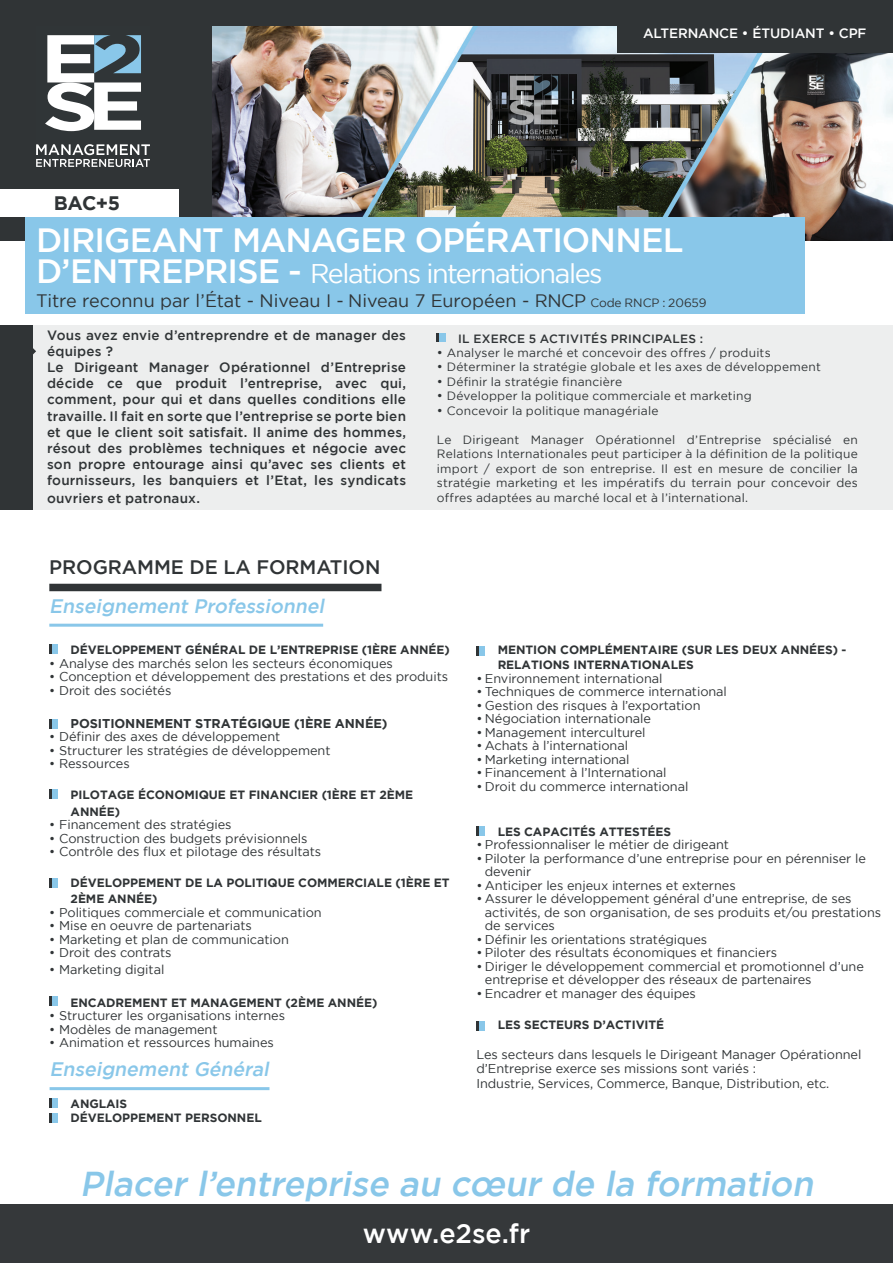
<style>
.page{position:relative;width:893px;height:1263px;background:#fff}
.page>*{position:absolute;margin:0;border:0;box-sizing:border-box;transform-origin:0 0}
.t1{font:italic 500 34.5px "Gotham";color:#89c7e9}
.t2{font:500 33.6px "Gotham";letter-spacing:-.03em;color:#fff}
.t3{font:27px "Gotham";letter-spacing:-.055em;color:#fff}
.t4{font:500 27px "Gotham";letter-spacing:.005em;color:#fff}
.t5{font:italic 500 19.5px "Gotham";color:#89c7e9}
.t6{font:500 19.5px "Gotham";letter-spacing:-.005em;color:#303436}
.t7{font:700 19.5px "Gotham";color:#303436}
.t8{font:18px "Gotham";color:#303436}
.t9{font:500 13.5px/16.2px "Gotham";letter-spacing:.015em;color:#303436}
.t10{font:500 13.5px "Gotham";letter-spacing:-.01em;color:#fff}
.t11{font:12.75px/13.5px "Gotham";letter-spacing:-.005em;color:#303436}
.t12{font:700 12.75px "Gotham";letter-spacing:-.005em;color:#303436}
.t13{font:12px/14.4px "Gotham";letter-spacing:.015em;color:#303436;text-align:justify}
.t14{font:700 12px/16.5px "Gotham";letter-spacing:-.005em;color:#303436}
.t15{font:500 12px "Gotham";letter-spacing:.02em;color:#303436}
.s1{font-weight:500;font-size:33.6px}
.s2{font-size:12px}
.s3{font-size:12.75px}
</style>
<div class="page">
<div style="left:0;top:0;width:893px;height:240px;background:#303436"></div>
<img style="left:213px;top:26px;width:680px;height:214px">
<div style="left:0;top:189px;width:179px;height:28px;background:#fff"></div>
<div style="left:617px;top:0;width:276px;height:53px;background:#303436"></div>
<svg style="left:36px;top:144px;width:114px;height:23px"></svg>
<svg style="left:45px;top:35px;width:96px;height:96px"></svg>
<div style="left:0;top:1204px;width:893px;height:59px;background:#35383a"></div>
<div style="left:0;top:325px;width:893px;height:184px;background:#edeeee"></div>
<div style="left:0;top:325px;width:32px;height:184px;background:#303436"></div>
<div style="left:26px;top:217px;width:779px;height:97px;background:#89c7e9"></div>
<svg style="left:32px;top:333px;width:4px;height:43px"></svg>
<hr style="left:49px;top:624px;width:274px;height:3px;background:#89c7e9">
<div style="left:49px;top:584px;width:332px;height:7px;background:#303436"></div>
<svg style="left:51px;top:645px;width:7px;height:9px"></svg>
<svg style="left:49px;top:645px;width:2px;height:9px"></svg>
<svg style="left:51px;top:719px;width:7px;height:10px"></svg>
<svg style="left:49px;top:719px;width:2px;height:10px"></svg>
<svg style="left:51px;top:790px;width:7px;height:9px"></svg>
<svg style="left:49px;top:790px;width:2px;height:9px"></svg>
<svg style="left:51px;top:878px;width:7px;height:10px"></svg>
<svg style="left:49px;top:878px;width:2px;height:10px"></svg>
<svg style="left:478px;top:646px;width:7px;height:9px"></svg>
<svg style="left:476px;top:646px;width:2px;height:9px"></svg>
<svg style="left:478px;top:827px;width:7px;height:9px"></svg>
<svg style="left:476px;top:827px;width:2px;height:9px"></svg>
<div style="left:437px;top:333px;width:8px;height:8px;background:#89c7e9"></div>
<svg style="left:437px;top:333px;width:2px;height:8px"></svg>
<hr style="left:50px;top:1087px;width:219px;height:3px;background:#89c7e9">
<svg style="left:478px;top:1021px;width:7px;height:9px"></svg>
<svg style="left:476px;top:1021px;width:2px;height:9px"></svg>
<svg style="left:51px;top:996px;width:7px;height:10px"></svg>
<svg style="left:49px;top:996px;width:2px;height:10px"></svg>
<svg style="left:51px;top:1098px;width:7px;height:9px"></svg>
<svg style="left:49px;top:1098px;width:2px;height:9px"></svg>
<svg style="left:51px;top:1113px;width:7px;height:10px"></svg>
<svg style="left:49px;top:1113px;width:2px;height:10px"></svg>
<p class="t10" style="left:643px;top:26px;width:225px">ALTERNANCE • ÉTUDIANT • CPF</p>
<p class="t7" style="left:54px;top:192px;width:68px">BAC+5</p>
<p class="t2" style="left:36px;top:221px;width:649px">DIRIGEANT MANAGER OPÉRATIONNEL</p>
<p class="t3" style="left:36px;top:259px;width:568px"><span class="s1">D’ENTREPRISE -</span> Relations internationales</p>
<p class="t8" style="left:36px;top:291px;width:672px">Titre reconnu par l’État - Niveau I - Niveau 7 Européen - RNCP <span class="s2">Code RNCP : 20659</span></p>
<p class="t9" style="left:47px;top:326px;width:360px">Vous avez envie d’entreprendre et de manager des équipes ?</p>
<p class="t9" style="left:47px;top:359px;width:361px;text-align:justify">Le Dirigeant Manager Opérationnel d’Entreprise décide ce que produit l’entreprise, avec qui, comment, pour qui et dans quelles conditions elle travaille. Il fait en sorte que l’entreprise se porte bien et que le client soit satisfait. Il anime des hommes, résout des problèmes techniques et négocie avec son propre entourage ainsi qu’avec ses clients et fournisseurs, les banquiers et l’Etat, les syndicats</p>
<p class="t9" style="left:47px;top:490px;width:154px">ouvriers et patronaux.</p>
<p class="t6" style="left:49px;top:556px;width:333px">PROGRAMME DE LA FORMATION</p>
<p class="t15" style="left:458px;top:331px;width:247px">IL EXERCE 5 ACTIVITÉS PRINCIPALES :</p>
<p class="t13" style="left:437px;top:345px;width:335px"><span class="s3">•</span> Analyser le marché et concevoir des offres / produits</p>
<p class="t13" style="left:437px;top:360px;width:385px"><span class="s3">•</span> Déterminer la stratégie globale et les axes de développement</p>
<p class="t13" style="left:437px;top:374px;width:187px"><span class="s3">•</span> Définir la stratégie financière</p>
<p class="t13" style="left:437px;top:389px;width:316px"><span class="s3">•</span> Développer la politique commerciale et marketing</p>
<p class="t13" style="left:437px;top:403px;width:223px"><span class="s3">•</span> Concevoir la politique managériale</p>
<p class="t13" style="left:437px;top:432px;width:422px">Le Dirigeant Manager Opérationnel d’Entreprise spécialisé en Relations Internationales peut participer à la définition de la politique import / export de son entreprise. Il est en mesure de concilier la stratégie marketing et les impératifs du terrain pour concevoir des offres adaptées au marché local et à l’international.</p>
<p class="t5" style="left:49px;top:595px;width:280px">Enseignement Professionnel</p>
<p class="t14" style="left:71px;top:641px;width:381px">DÉVELOPPEMENT GÉNÉRAL DE L’ENTREPRISE (1ÈRE ANNÉE)</p>
<p class="t11" style="left:49px;top:656px;width:345px">• Analyse des marchés selon les secteurs économiques</p>
<p class="t11" style="left:49px;top:670px;width:400px">• Conception et développement des prestations et des produits</p>
<p class="t11" style="left:49px;top:683px;width:124px">• Droit des sociétés</p>
<p class="t12" style="left:71px;top:716px;width:319px">POSITIONNEMENT STRATÉGIQUE (1ÈRE ANNÉE)</p>
<p class="t11" style="left:49px;top:730px;width:232px">• Définir des axes de développement</p>
<p class="t11" style="left:49px;top:743px;width:283px">• Structurer les stratégies de développement</p>
<p class="t11" style="left:49px;top:757px;width:82px">• Ressources</p>
<p class="t14" style="left:71px;top:786px;width:344px">PILOTAGE ÉCONOMIQUE ET FINANCIER (1ÈRE ET 2ÈME<br>ANNÉE)</p>
<p class="t11" style="left:49px;top:817px;width:184px">• Financement des stratégies</p>
<p class="t11" style="left:49px;top:831px;width:260px">• Construction des budgets prévisionnels</p>
<p class="t11" style="left:49px;top:844px;width:273px">• Contrôle des flux et pilotage des résultats</p>
<p class="t14" style="left:71px;top:874px;width:381px">DÉVELOPPEMENT DE LA POLITIQUE COMMERCIALE (1ÈRE ET<br>2ÈME ANNÉE)</p>
<p class="t11" style="left:49px;top:905px;width:274px">• Politiques commerciale et communication</p>
<p class="t11" style="left:49px;top:919px;width:204px">• Mise en oeuvre de partenariats</p>
<p class="t11" style="left:49px;top:932px;width:241px">• Marketing et plan de communication</p>
<p class="t11" style="left:49px;top:946px;width:124px">• Droit des contrats</p>
<p class="t11" style="left:49px;top:962px;width:117px">• Marketing digital</p>
<p class="t14" style="left:71px;top:994px;width:308px">ENCADREMENT ET MANAGEMENT (2ÈME ANNÉE)</p>
<p class="t11" style="left:49px;top:1009px;width:237px">• Structurer les organisations internes</p>
<p class="t11" style="left:49px;top:1022px;width:170px">• Modèles de management</p>
<p class="t11" style="left:49px;top:1036px;width:226px">• Animation et ressources humaines</p>
<p class="t5" style="left:50px;top:1058px;width:224px">Enseignement Général</p>
<p class="t14" style="left:71px;top:1095px;width:58px">ANGLAIS</p>
<p class="t14" style="left:71px;top:1109px;width:193px">DÉVELOPPEMENT PERSONNEL</p>
<p class="t14" style="left:498px;top:642px;width:350px;line-height:15.3px">MENTION COMPLÉMENTAIRE (SUR LES DEUX ANNÉES) -<br>RELATIONS INTERNATIONALES</p>
<p class="t11" style="left:476px;top:671px;width:188px">• Environnement international</p>
<p class="t11" style="left:476px;top:685px;width:252px">• Techniques de commerce international</p>
<p class="t11" style="left:476px;top:698px;width:226px">• Gestion des risques à l’exportation</p>
<p class="t11" style="left:476px;top:712px;width:176px">• Négociation internationale</p>
<p class="t11" style="left:476px;top:725px;width:171px">• Management interculturel</p>
<p class="t11" style="left:476px;top:739px;width:153px">• Achats à l’international</p>
<p class="t11" style="left:476px;top:752px;width:155px">• Marketing international</p>
<p class="t11" style="left:476px;top:766px;width:192px">• Financement à l’International</p>
<p class="t11" style="left:476px;top:779px;width:214px">• Droit du commerce international</p>
<p class="t14" style="left:498px;top:823px;width:175px">LES CAPACITÉS ATTESTÉES</p>
<p class="t11" style="left:476px;top:838px;width:254px">• Professionnaliser le métier de dirigeant</p>
<p class="t11" style="left:485px;top:851px;width:383px;text-indent:-9px">• Piloter la performance d’une entreprise pour en pérenniser le devenir</p>
<p class="t11" style="left:476px;top:878px;width:261px">• Anticiper les enjeux internes et externes</p>
<p class="t11" style="left:485px;top:892px;width:398px;text-indent:-9px">• Assurer le développement général d’une entreprise, de ses activités, de son organisation, de ses produits et/ou prestations de services</p>
<p class="t11" style="left:476px;top:932px;width:232px">• Définir les orientations stratégiques</p>
<p class="t11" style="left:476px;top:946px;width:302px">• Piloter des résultats économiques et financiers</p>
<p class="t11" style="left:485px;top:959px;width:380px;text-indent:-9px">• Diriger le développement commercial et promotionnel d’une entreprise et développer des réseaux de partenaires</p>
<p class="t11" style="left:476px;top:986px;width:221px">• Encadrer et manager des équipes</p>
<p class="t14" style="left:498px;top:1017px;width:168px">LES SECTEURS D’ACTIVITÉ</p>
<p class="t11" style="left:476px;top:1048px;width:386px">Les secteurs dans lesquels le Dirigeant Manager Opérationnel d’Entreprise exerce ses missions sont variés :</p>
<p class="t11" style="left:476px;top:1077px;width:354px">Industrie, Services, Commerce, Banque, Distribution, etc.</p>
<h1 class="t1" style="left:80px;top:1164px;width:741px">Placer l’entreprise au cœur de la formation</h1>
<h3 class="t4" style="left:363px;top:1218px;width:169px">www.e2se.fr</h3>
</div>
